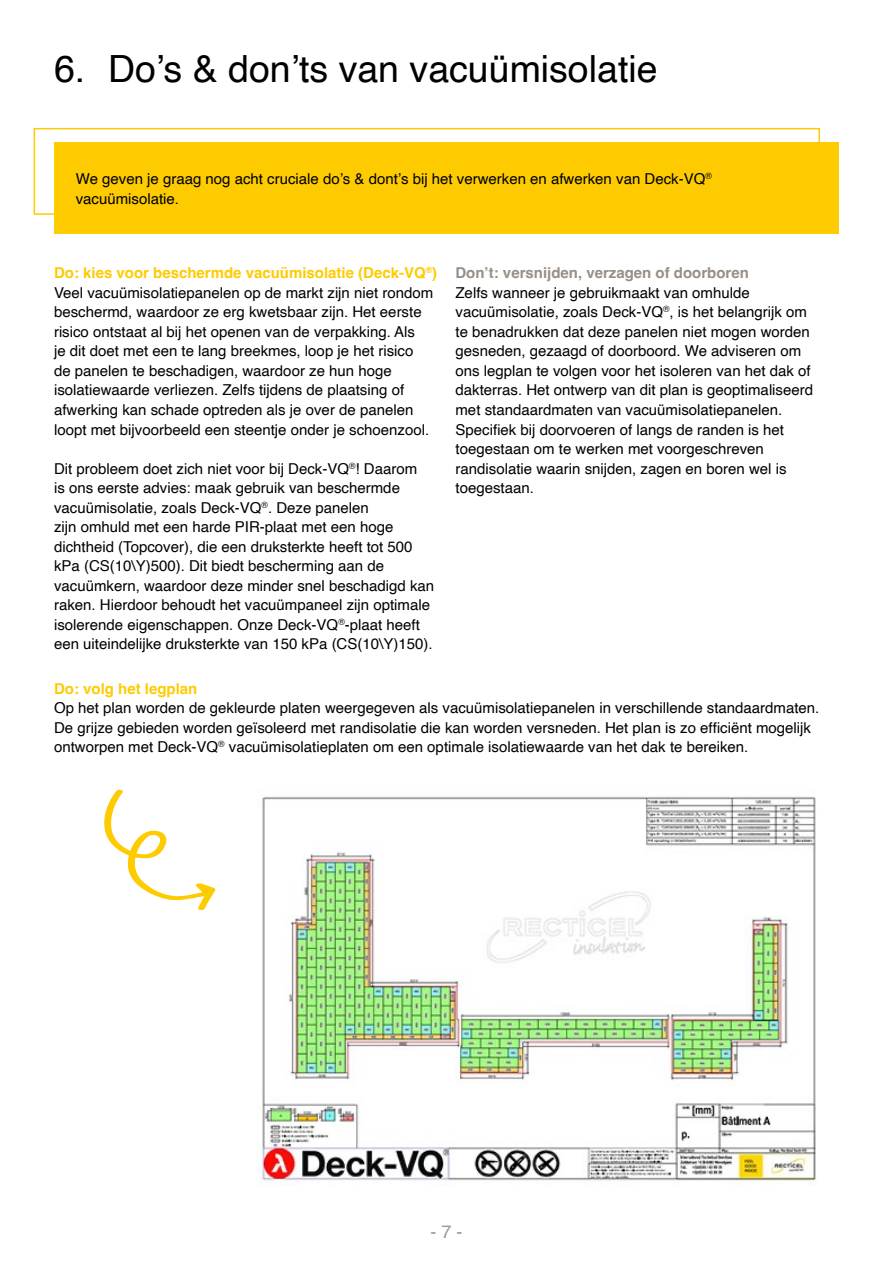
<style>
.page{position:relative;width:893px;height:1263px;background:#fff}
.page>*{position:absolute;margin:0;border:0;box-sizing:border-box;transform-origin:0 0}
.t1{font:37.5px "Helvetica";color:#000}
.t2{font:18px "Helvetica";color:#999}
.t3{font:15px/19.5px "Helvetica";color:#000}
.t4{font:700 15px "Helvetica";color:#fecb00}
.t5{font:700 15px "Helvetica";color:#988f86}
</style>
<div class="page">
<div style="left:34px;top:128px;width:786px;height:87px;border:2px solid #fecb00"></div>
<div style="left:54px;top:143px;width:785px;height:91px;background:#fecb00"></div>
<img style="left:258px;top:796px;width:559px;height:389px">
<svg style="left:104px;top:790px;width:112px;height:120px"></svg>
<p class="t1" style="left:54px;top:40px;width:605px">6. Do’s &amp; don’ts van vacuümisolatie</p>
<p class="t3" style="left:76px;top:170px;width:637px">We geven je graag nog acht cruciale do’s &amp; dont’s bij het verwerken en afwerken van Deck-VQ<sup>® </sup>vacuümisolatie.</p>
<p class="t4" style="left:54px;top:264px;width:385px">Do: kies voor beschermde vacuümisolatie (Deck-VQ<sup>®</sup>)</p>
<p class="t3" style="left:54px;top:283px;width:381px">Veel vacuümisolatiepanelen op de markt zijn niet rondom beschermd, waardoor ze erg kwetsbaar zijn. Het eerste risico ontstaat al bij het openen van de verpakking. Als<br>je dit doet met een te lang breekmes, loop je het risico de panelen te beschadigen, waardoor ze hun hoge isolatiewaarde verliezen. Zelfs tijdens de plaatsing of afwerking kan schade optreden als je over de panelen loopt met bijvoorbeeld een steentje onder je schoenzool.</p>
<p class="t3" style="left:54px;top:459px;width:382px">Dit probleem doet zich niet voor bij Deck-VQ<sup>®</sup>! Daarom<br>is ons eerste advies: maak gebruik van beschermde vacuümisolatie, zoals Deck-VQ<sup>®</sup>. Deze panelen<br>zijn omhuld met een harde PIR-plaat met een hoge dichtheid (Topcover), die een druksterkte heeft tot 500 kPa (CS(10\Y)500). Dit biedt bescherming aan de vacuümkern, waardoor deze minder snel beschadigd kan raken. Hierdoor behoudt het vacuümpaneel zijn optimale isolerende eigenschappen. Onze Deck-VQ<sup>®</sup>-plaat heeft een uiteindelijke druksterkte van 150 kPa (CS(10\Y)150).</p>
<p class="t5" style="left:455px;top:264px;width:295px">Don’t: versnijden, verzagen of doorboren</p>
<p class="t3" style="left:455px;top:283px;width:359px">Zelfs wanneer je gebruikmaakt van omhulde vacuümisolatie, zoals Deck-VQ<sup>®</sup>, is het belangrijk om te benadrukken dat deze panelen niet mogen worden gesneden, gezaagd of doorboord. We adviseren om ons legplan te volgen voor het isoleren van het dak of dakterras. Het ontwerp van dit plan is geoptimaliseerd met standaardmaten van vacuümisolatiepanelen.<br>Specifiek bij doorvoeren of langs de randen is het toegestaan om te werken met voorgeschreven randisolatie waarin snijden, zagen en boren wel is toegestaan.</p>
<p class="t4" style="left:54px;top:679px;width:145px">Do: volg het legplan</p>
<p class="t3" style="left:54px;top:699px;width:767px">Op het plan worden de gekleurde platen weergegeven als vacuümisolatiepanelen in verschillende standaardmaten.<br>De grijze gebieden worden geïsoleerd met randisolatie die kan worden versneden. Het plan is zo efficiënt mogelijk ontworpen met Deck-VQ<sup>®</sup> vacuümisolatieplaten om een optimale isolatiewaarde van het dak te bereiken.</p>
<p class="t2" style="left:430px;top:1218px;width:34px">- 7 -</p>
</div>
